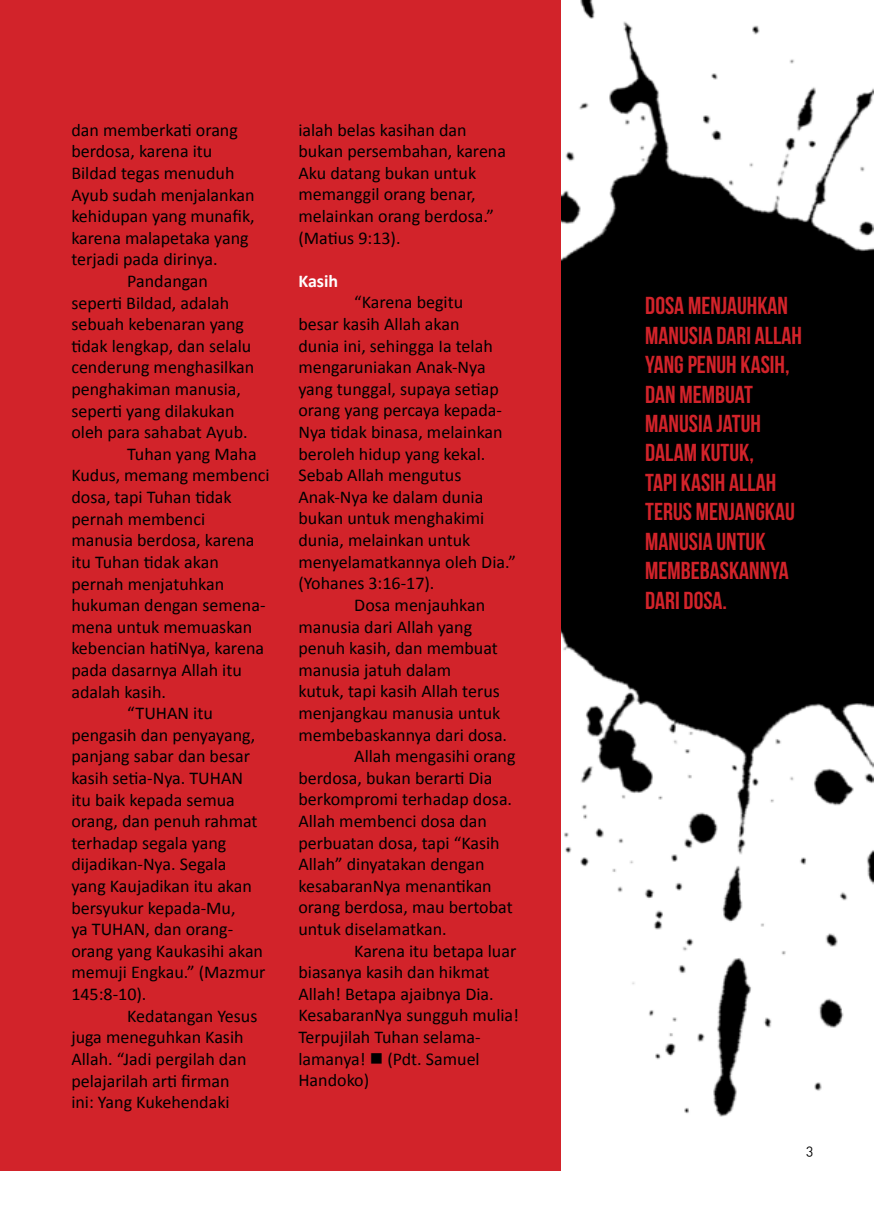
<style>
.page{position:relative;width:874px;height:1208px;background:#fff}
.page>*{position:absolute;margin:0;border:0;box-sizing:border-box;transform-origin:0 0}
.t1{font:24.6px/29.4px "Bebas Neue";color:#d2232a}
.t2{font:18px/21.6px "Calibri";color:#000}
.t3{font:700 18px "Calibri";color:#fff}
.t4{font:14px "DIN Alternate";color:#000}
</style>
<div class="page">
<img style="left:0;top:0;width:873px;height:1171px">
<div style="left:0;top:0;width:560px;height:1170px;background:#d2232a"></div>
<p class="t2" style="left:71px;top:119px;width:168px">dan memberkati orang</p>
<p class="t2" style="left:71px;top:141px;width:142px">berdosa, karena itu</p>
<p class="t2" style="left:71px;top:162px;width:164px">Bildad tegas menuduh</p>
<p class="t2" style="left:71px;top:184px;width:185px">Ayub sudah menjalankan</p>
<p class="t2" style="left:71px;top:205px;width:185px">kehidupan yang munafik,</p>
<p class="t2" style="left:71px;top:227px;width:179px">karena malapetaka yang</p>
<p class="t2" style="left:71px;top:249px;width:148px">terjadi pada dirinya.</p>
<p class="t2" style="left:127px;top:270px;width:82px">Pandangan</p>
<p class="t2" style="left:71px;top:292px;width:159px">seperti Bildad, adalah</p>
<p class="t2" style="left:71px;top:313px;width:174px">sebuah kebenaran yang</p>
<p class="t2" style="left:71px;top:335px;width:181px">tidak lengkap, dan selalu</p>
<p class="t2" style="left:71px;top:357px;width:184px">cenderung menghasilkan</p>
<p class="t2" style="left:71px;top:378px;width:171px">penghakiman manusia,</p>
<p class="t2" style="left:71px;top:400px;width:164px">seperti yang dilakukan</p>
<p class="t2" style="left:71px;top:421px;width:178px">oleh para sahabat Ayub.</p>
<p class="t2" style="left:127px;top:443px;width:131px">Tuhan yang Maha</p>
<p class="t2" style="left:71px;top:465px;width:199px">Kudus, memang membenci</p>
<p class="t2" style="left:71px;top:486px;width:162px">dosa, tapi Tuhan tidak</p>
<p class="t2" style="left:71px;top:508px;width:135px">pernah membenci</p>
<p class="t2" style="left:71px;top:529px;width:184px">manusia berdosa, karena</p>
<p class="t2" style="left:71px;top:551px;width:149px">itu Tuhan tidak akan</p>
<p class="t2" style="left:71px;top:573px;width:154px">pernah menjatuhkan</p>
<p class="t2" style="left:71px;top:594px;width:195px">hukuman dengan semena-</p>
<p class="t2" style="left:71px;top:616px;width:182px">mena untuk memuaskan</p>
<p class="t2" style="left:71px;top:637px;width:194px">kebencian hatiNya, karena</p>
<p class="t2" style="left:71px;top:659px;width:172px">pada dasarnya Allah itu</p>
<p class="t2" style="left:71px;top:681px;width:96px">adalah kasih.</p>
<p class="t2" style="left:127px;top:702px;width:87px">“TUHAN itu</p>
<p class="t2" style="left:71px;top:724px;width:185px">pengasih dan penyayang,</p>
<p class="t2" style="left:71px;top:745px;width:180px">panjang sabar dan besar</p>
<p class="t2" style="left:71px;top:767px;width:173px">kasih setia-Nya. TUHAN</p>
<p class="t2" style="left:71px;top:789px;width:165px">itu baik kepada semua</p>
<p class="t2" style="left:71px;top:810px;width:188px">orang, dan penuh rahmat</p>
<p class="t2" style="left:71px;top:832px;width:156px">terhadap segala yang</p>
<p class="t2" style="left:71px;top:853px;width:157px">dijadikan-Nya. Segala</p>
<p class="t2" style="left:71px;top:875px;width:182px">yang Kaujadikan itu akan</p>
<p class="t2" style="left:71px;top:897px;width:166px">bersyukur kepada-Mu,</p>
<p class="t2" style="left:71px;top:918px;width:163px">ya TUHAN, dan orang-</p>
<p class="t2" style="left:71px;top:940px;width:193px">orang yang Kaukasihi akan</p>
<p class="t2" style="left:71px;top:961px;width:195px">memuji Engkau.” (Mazmur</p>
<p class="t2" style="left:71px;top:983px;width:77px">145:8-10).</p>
<p class="t2" style="left:127px;top:1005px;width:132px">Kedatangan Yesus</p>
<p class="t2" style="left:71px;top:1026px;width:174px">juga meneguhkan Kasih</p>
<p class="t2" style="left:71px;top:1048px;width:176px">Allah. “Jadi pergilah dan</p>
<p class="t2" style="left:71px;top:1069px;width:160px">pelajarilah arti firman</p>
<p class="t2" style="left:71px;top:1091px;width:160px">ini: Yang Kukehendaki</p>
<p class="t2" style="left:298px;top:119px;width:209px">ialah belas kasihan dan bukan persembahan, karena<br>Aku datang bukan untuk memanggil orang benar, melainkan orang berdosa.” (Matius 9:13).</p>
<p class="t3" style="left:298px;top:269px;width:41px">Kasih</p>
<p class="t2" style="left:354px;top:292px;width:110px">“Karena begitu</p>
<p class="t2" style="left:298px;top:313px;width:163px">besar kasih Allah akan</p>
<p class="t2" style="left:298px;top:335px;width:196px">dunia ini, sehingga Ia telah</p>
<p class="t2" style="left:298px;top:356px;width:189px">mengaruniakan Anak-Nya</p>
<p class="t2" style="left:298px;top:378px;width:202px">yang tunggal, supaya setiap</p>
<p class="t2" style="left:298px;top:400px;width:205px">orang yang percaya kepada-</p>
<p class="t2" style="left:298px;top:421px;width:206px">Nya tidak binasa, melainkan</p>
<p class="t2" style="left:298px;top:443px;width:188px">beroleh hidup yang kekal.</p>
<p class="t2" style="left:298px;top:464px;width:164px">Sebab Allah mengutus</p>
<p class="t2" style="left:298px;top:486px;width:186px">Anak-Nya ke dalam dunia</p>
<p class="t2" style="left:298px;top:508px;width:187px">bukan untuk menghakimi</p>
<p class="t2" style="left:298px;top:529px;width:173px">dunia, melainkan untuk</p>
<p class="t2" style="left:298px;top:551px;width:219px">menyelamatkannya oleh Dia.”</p>
<p class="t2" style="left:298px;top:572px;width:137px">(Yohanes 3:16-17).</p>
<p class="t2" style="left:354px;top:594px;width:132px">Dosa menjauhkan</p>
<p class="t2" style="left:298px;top:616px;width:175px">manusia dari Allah yang</p>
<p class="t2" style="left:298px;top:637px;width:201px">penuh kasih, dan membuat</p>
<p class="t2" style="left:298px;top:659px;width:154px">manusia jatuh dalam</p>
<p class="t2" style="left:298px;top:680px;width:203px">kutuk, tapi kasih Allah terus</p>
<p class="t2" style="left:298px;top:702px;width:203px">menjangkau manusia untuk</p>
<p class="t2" style="left:298px;top:724px;width:210px">membebaskannya dari dosa.</p>
<p class="t2" style="left:354px;top:745px;width:163px">Allah mengasihi orang</p>
<p class="t2" style="left:298px;top:767px;width:195px">berdosa, bukan berarti Dia</p>
<p class="t2" style="left:298px;top:788px;width:215px">berkompromi terhadap dosa.</p>
<p class="t2" style="left:298px;top:810px;width:190px">Allah membenci dosa dan</p>
<p class="t2" style="left:298px;top:832px;width:203px">perbuatan dosa, tapi “Kasih</p>
<p class="t2" style="left:298px;top:853px;width:187px">Allah” dinyatakan dengan</p>
<p class="t2" style="left:298px;top:875px;width:195px">kesabaranNya menantikan</p>
<p class="t2" style="left:298px;top:896px;width:216px">orang berdosa, mau bertobat</p>
<p class="t2" style="left:298px;top:918px;width:150px">untuk diselamatkan.</p>
<p class="t2" style="left:354px;top:940px;width:163px">Karena itu betapa luar</p>
<p class="t2" style="left:298px;top:961px;width:192px">biasanya kasih dan hikmat</p>
<p class="t2" style="left:298px;top:983px;width:197px">Allah! Betapa ajaibnya Dia.</p>
<p class="t2" style="left:298px;top:1004px;width:222px">KesabaranNya sungguh mulia!</p>
<p class="t2" style="left:298px;top:1026px;width:183px">Terpujilah Tuhan selama-</p>
<p class="t2" style="left:298px;top:1048px;width:183px">lamanya! ■ (Pdt. Samuel</p>
<p class="t2" style="left:298px;top:1069px;width:72px">Handoko)</p>
<h1 class="t1" style="left:645px;top:291px;width:158px">DOSA MENJAUHKAN<br>MANUSIA DARI ALLAH<br>YANG PENUH KASIH,<br>DAN MEMBUAT<br>MANUSIA JATUH<br>DALAM KUTUK,<br>TAPI KASIH ALLAH<br>TERUS MENJANGKAU<br>MANUSIA UNTUK<br>MEMBEBASKANNYA<br>DARI DOSA.</h1>
<p class="t4" style="left:805px;top:1141px;width:9px">3</p>
</div>
